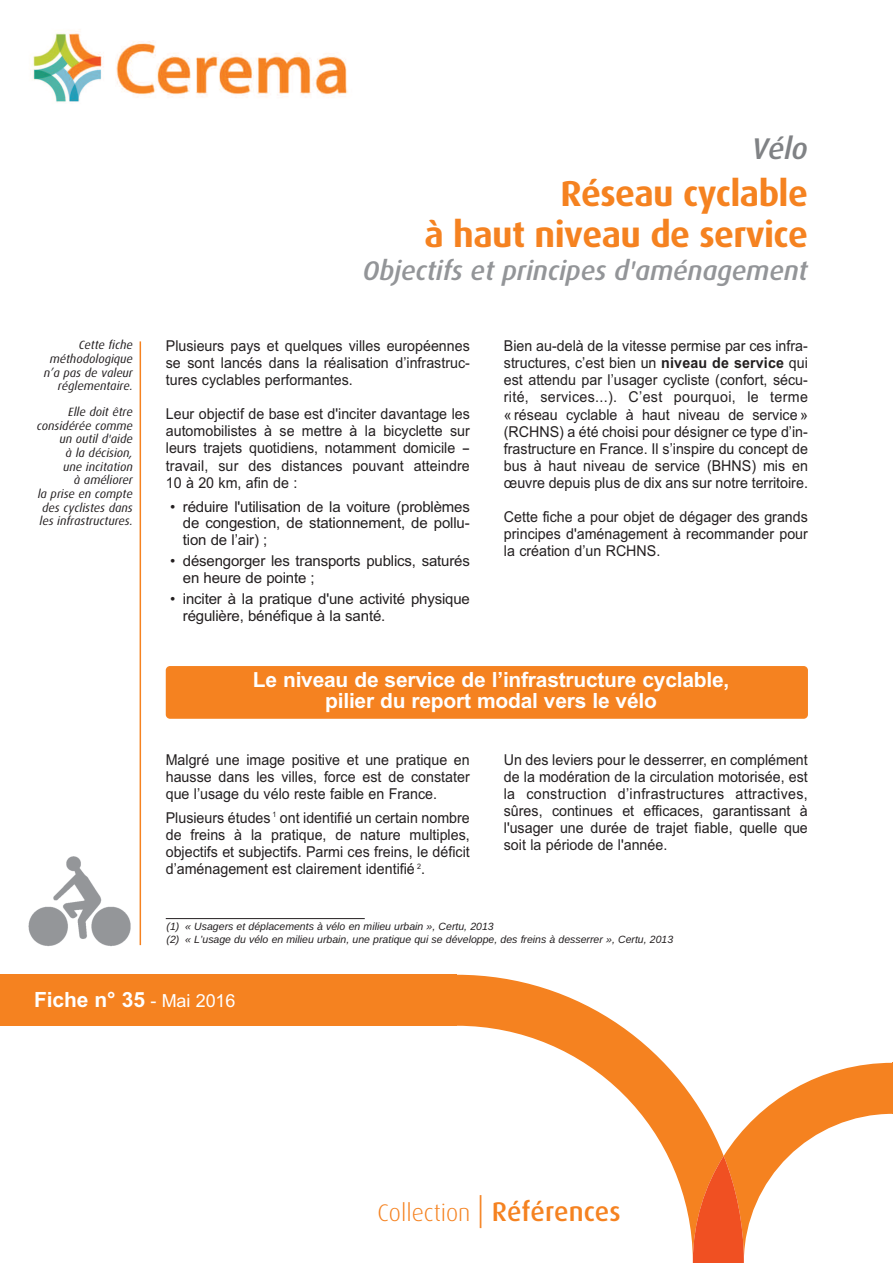
<style>
.page{position:relative;width:893px;height:1263px;background:#fff}
.page>*{position:absolute;margin:0;border:0;box-sizing:border-box;transform-origin:0 0}
.t1{font:700 36px/40.5px "Dax OT";letter-spacing:-.015em;color:#f58220;text-align:right}
.t2{font:italic 500 30px "Dax OT";color:#808285}
.t3{font:italic 500 27px "Dax OT";letter-spacing:-.005em;color:#939598}
.t4{font:300 24px "Dax OT";color:#f58220}
.t5{font:700 21px/21px "Arial";letter-spacing:-.01em;color:#fff;text-align:center}
.t6{font:15px/17.1px "Arial";color:#231f20;text-align:justify;scale:.95 1}
.t7{font:15px/16.8px "Arial";color:#231f20}
.t8{font:italic 12px/13.6px "Dax OT";color:#231f20;text-align:right}
.t9{font:italic 10.5px/12.6px "Liberation Sans";color:#231f20}
.s1{font-weight:700}
.s2{font-weight:400;font-size:18px}
.s3{font-size:33px}
.s4{font-weight:500;font-size:27px}
</style>
<div class="page">
<img style="left:29px;top:856px;width:102px;height:90px">
<svg style="left:457px;top:975px;width:236px;height:288px"></svg>
<svg style="left:693px;top:1063px;width:200px;height:200px"></svg>
<div style="left:0;top:975px;width:457px;height:51px;background:#f58220"></div>
<img style="left:30px;top:30px;width:318px;height:73px">
<hr style="left:140px;top:341px;width:1px;height:604px;background:#f58220">
<div style="left:166px;top:666px;width:642px;height:53px;background:#f58220;border-radius:4px"></div>
<hr style="left:166px;top:918px;width:199px;height:1px;background:#231f20">
<h2 class="t2" style="left:752px;top:138px;width:57px">Vélo</h2>
<p class="t8" style="left:44px;top:340px;width:90px">Cette fiche méthodologique n’a pas de valeur réglementaire.</p>
<p class="t8" style="left:37px;top:406px;width:98px">Elle doit être considérée comme un outil d'aide<br>à la décision,<br>une incitation<br>à améliorer<br>la prise en compte des cyclistes dans les infrastructures.</p>
<h1 class="t1" style="left:424px;top:177px;width:385px">Réseau cyclable<br>à haut niveau de service</h1>
<h3 class="t3" style="left:363px;top:262px;width:447px">Objectifs et principes d'aménagement</h3>
<p class="t6" style="left:166px;top:337px;width:322px">Plusieurs pays et quelques villes européennes se sont lancés dans la réalisation d’infrastruc&shy;tures cyclables performantes.</p>
<p class="t6" style="left:166px;top:405px;width:322px">Leur objectif de base est d'inciter davantage les automobilistes à se mettre à la bicyclette sur leurs trajets quotidiens, notamment domicile - travail, sur des distances pouvant atteindre 10 à 20 km, afin de :</p>
<p class="t7" style="left:183px;top:498px;width:289px;text-align:justify;text-indent:-13px">• réduire l'utilisation de la voiture (problèmes de congestion, de stationnement, de pollu&shy;tion de l’air) ;</p>
<p class="t7" style="left:183px;top:553px;width:289px;text-indent:-13px">• désengorger les transports publics, saturés en heure de pointe ;</p>
<p class="t7" style="left:183px;top:590px;width:289px;text-indent:-13px">• inciter à la pratique d'une activité physique régulière, bénéfique à la santé.</p>
<p class="t6" style="left:504px;top:337px;width:322px">Bien au-delà de la vitesse permise par ces infra&shy;structures, c’est bien un <span class="s1">niveau de service</span> qui est attendu par l’usager cycliste (confort, sécu&shy;rité, services...). C’est pourquoi, le terme « réseau cyclable à haut niveau de service » (RCHNS) a été choisi pour désigner ce type d’in&shy;frastructure en France. Il s’inspire du concept de bus à haut niveau de service (BHNS) mis en œuvre depuis plus de dix ans sur notre territoire.</p>
<p class="t6" style="left:504px;top:508px;width:322px">Cette fiche a pour objet de dégager des grands principes d'aménagement à recommander pour la création d’un RCHNS.</p>
<h3 class="t5" style="left:253px;top:669px;width:478px">Le niveau de service de l’infrastructure cyclable, pilier du report modal vers le vélo</h3>
<p class="t6" style="left:166px;top:751px;width:322px">Malgré une image positive et une pratique en hausse dans les villes, force est de constater que l’usage du vélo reste faible en France.</p>
<p class="t6" style="left:166px;top:809px;width:322px">Plusieurs études <sup>1</sup> ont identifié un certain nombre de freins à la pratique, de nature multiples, objectifs et subjectifs. Parmi ces freins, le déficit d’aménagement est clairement identifié <sup>2</sup>.</p>
<p class="t6" style="left:504px;top:751px;width:322px">Un des leviers pour le desserrer, en complément de la modération de la circulation motorisée, est la construction d’infrastructures attractives, sûres, continues et efficaces, garantissant à l'usager une durée de trajet fiable, quelle que soit la période de l'année.</p>
<p class="t9" style="left:166px;top:920px;width:508px">(1) « Usagers et déplacements à vélo en milieu urbain », Certu, 2013<br>(2) « L’usage du vélo en milieu urbain, une pratique qui se développe, des freins à desserrer », Certu, 2013</p>
<h3 class="t5" style="left:34px;top:989px;width:203px">Fiche n° 35 <span class="s2">- Mai 2016</span></h3>
<h3 class="t4" style="left:378px;top:1204px;width:244px">Collection <span class="s3">|</span> <span class="s4">Références</span></h3>
</div>
